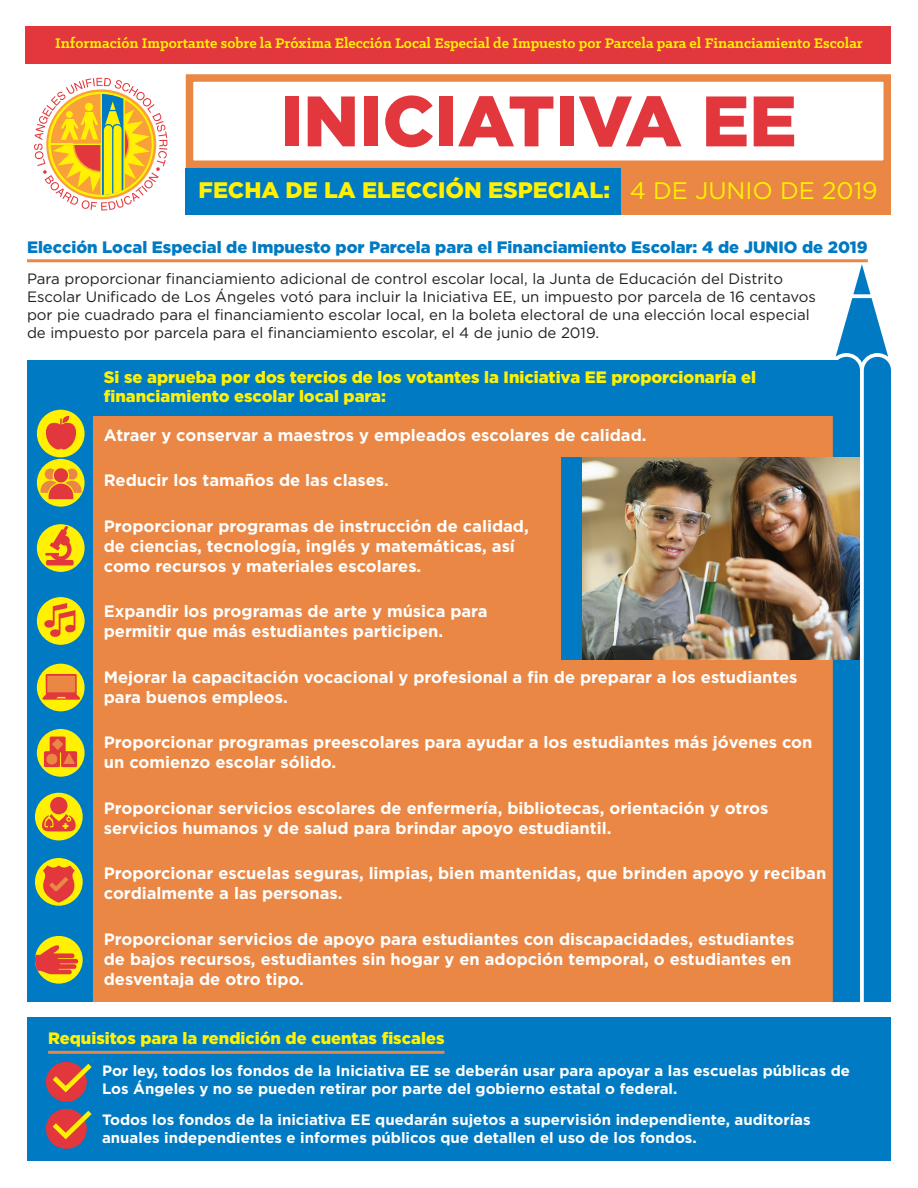
<style>
.page{position:relative;width:918px;height:1188px;background:#fff}
.page>*{position:absolute;margin:0;border:0;box-sizing:border-box;transform-origin:0 0}
.t1{font:900 71.25px "Gotham";color:#e1373d}
.t2{font:900 22.5px "Gotham";color:#fff101}
.t3{font:700 16.5px/19.8px "Gotham";color:#fff}
.t4{font:900 16.5px/19.8px "Gotham";color:#fff101}
.t5{font:900 16.5px "Gotham";color:#007ac2}
.t6{font:700 15.75px "Klinic Slab";color:#fff101}
.t7{font:15px/18px "Gotham";color:#231f20}
.t8{font:700 15px/18px "Gotham";color:#fff}
.s1{font-weight:400;font-size:24px}
</style>
<div class="page">
<hr style="left:27px;top:259px;width:841px;height:3px;background:#ea8744">
<div style="left:27px;top:389px;width:814px;height:613px;background:#ea8744"></div>
<div style="left:27px;top:389px;width:65px;height:613px;background:#007ac2"></div>
<svg style="left:833px;top:264px;width:58px;height:738px;background:#278ecb"></svg>
<div style="left:35px;top:936px;width:48px;height:48px;background:#fff101;border-radius:50%"></div>
<svg style="left:35px;top:945px;width:43px;height:29px"></svg>
<div style="left:37px;top:729px;width:48px;height:48px;background:#fff101;border-radius:50%"></div>
<svg style="left:44px;top:737px;width:33px;height:30px"></svg>
<div style="left:37px;top:664px;width:48px;height:47px;background:#fff101;border-radius:50%"></div>
<svg style="left:42px;top:674px;width:38px;height:26px"></svg>
<svg style="left:37px;top:459px;width:48px;height:48px"></svg>
<svg style="left:41px;top:467px;width:41px;height:32px"></svg>
<div style="left:37px;top:524px;width:48px;height:48px;background:#fff101;border-radius:50%"></div>
<svg style="left:45px;top:526px;width:29px;height:39px"></svg>
<div style="left:27px;top:360px;width:814px;height:55px;background:#007ac2"></div>
<div style="left:37px;top:597px;width:48px;height:48px;background:#fff101;border-radius:50%"></div>
<svg style="left:44px;top:603px;width:31px;height:34px"></svg>
<div style="left:35px;top:793px;width:48px;height:47px;background:#fff101;border-radius:50%"></div>
<svg style="left:42px;top:814px;width:34px;height:18px"></svg>
<div style="left:50px;top:797px;width:18px;height:17px;background:#e1373d;border-radius:50%"></div>
<div style="left:561px;top:457px;width:299px;height:202px;background:#007ac2"></div>
<img style="left:582px;top:457px;width:278px;height:202px">
<div style="left:27px;top:1017px;width:864px;height:144px;background:#007ac2"></div>
<hr style="left:48px;top:1051px;width:396px;height:3px;background:#ea8744">
<div style="left:46px;top:1062px;width:41px;height:40px;background:#e1373d;border-radius:50%"></div>
<svg style="left:48px;top:1061px;width:44px;height:35px"></svg>
<div style="left:46px;top:1109px;width:41px;height:40px;background:#e1373d;border-radius:50%"></div>
<svg style="left:48px;top:1108px;width:44px;height:35px"></svg>
<svg style="left:34px;top:78px;width:133px;height:133px"></svg>
<div style="left:35px;top:858px;width:48px;height:48px;background:#fff101;border-radius:50%"></div>
<svg style="left:41px;top:865px;width:35px;height:38px"></svg>
<div style="left:37px;top:410px;width:48px;height:47px;background:#fff101;border-radius:50%"></div>
<svg style="left:43px;top:416px;width:36px;height:36px"></svg>
<div style="left:25px;top:26px;width:866px;height:37px;background:#e1373d"></div>
<div style="left:186px;top:74px;width:705px;height:94px;border:8px solid #ea8744"></div>
<div style="left:186px;top:168px;width:705px;height:47px;background:#007ac2"></div>
<div style="left:621px;top:162px;width:270px;height:53px;background:#ea8744"></div>
<p class="t6" style="left:55px;top:33px;width:809px">Información Importante sobre la Próxima Elección Local Especial de Impuesto por Parcela para el Financiamiento Escolar</p>
<h1 class="t1" style="left:280px;top:80px;width:518px">INICIATIVA EE</h1>
<h2 class="t2" style="left:198px;top:177px;width:681px">FECHA DE LA ELECCIÓN ESPECIAL: <span class="s1">4 DE JUNIO DE 2019</span></h2>
<p class="t5" style="left:27px;top:237px;width:842px">Elección Local Especial de Impuesto por Parcela para el Financiamiento Escolar: 4 de JUNIO de 2019</p>
<p class="t7" style="left:27px;top:269px;width:790px">Para proporcionar financiamiento adicional de control escolar local, la Junta de Educación del Distrito Escolar Unificado de Los Ángeles votó para incluir la Iniciativa EE, un impuesto por parcela de 16 centavos por pie cuadrado para el financiamiento escolar local, en la boleta electoral de una elección local especial de impuesto por parcela para el financiamiento escolar, el 4 de junio de 2019.</p>
<p class="t4" style="left:104px;top:366px;width:654px">Si se aprueba por dos tercios de los votantes la Iniciativa EE proporcionaría el financiamiento escolar local para:</p>
<p class="t3" style="left:104px;top:424px;width:544px">Atraer y conservar a maestros y empleados escolares de calidad.</p>
<p class="t3" style="left:104px;top:470px;width:287px">Reducir los tamaños de las clases.</p>
<p class="t3" style="left:104px;top:516px;width:426px">Proporcionar programas de instrucción de calidad, de ciencias, tecnología, inglés y matemáticas, así como recursos y materiales escolares.</p>
<p class="t3" style="left:104px;top:601px;width:385px">Expandir los programas de arte y música para permitir que más estudiantes participen.</p>
<p class="t3" style="left:104px;top:667px;width:695px">Mejorar la capacitación vocacional y profesional a fin de preparar a los estudiantes para buenos empleos.</p>
<p class="t3" style="left:104px;top:732px;width:710px">Proporcionar programas preescolares para ayudar a los estudiantes más jóvenes con un comienzo escolar sólido.</p>
<p class="t3" style="left:104px;top:798px;width:666px">Proporcionar servicios escolares de enfermería, bibliotecas, orientación y otros servicios humanos y de salud para brindar apoyo estudiantil.</p>
<p class="t3" style="left:104px;top:863px;width:724px">Proporcionar escuelas seguras, limpias, bien mantenidas, que brinden apoyo y reciban cordialmente a las personas.</p>
<p class="t3" style="left:104px;top:929px;width:692px">Proporcionar servicios de apoyo para estudiantes con discapacidades, estudiantes de bajos recursos, estudiantes sin hogar y en adopción temporal, o estudiantes en desventaja de otro tipo.</p>
<p class="t4" style="left:48px;top:1028px;width:398px">Requisitos para la rendición de cuentas fiscales</p>
<p class="t8" style="left:102px;top:1061px;width:750px">Por ley, todos los fondos de la Iniciativa EE se deberán usar para apoyar a las escuelas públicas de<br>Los Ángeles y no se pueden retirar por parte del gobierno estatal o federal.</p>
<p class="t8" style="left:102px;top:1110px;width:710px">Todos los fondos de la iniciativa EE quedarán sujetos a supervisión independiente, auditorías anuales independientes e informes públicos que detallen el uso de los fondos.</p>
</div>
